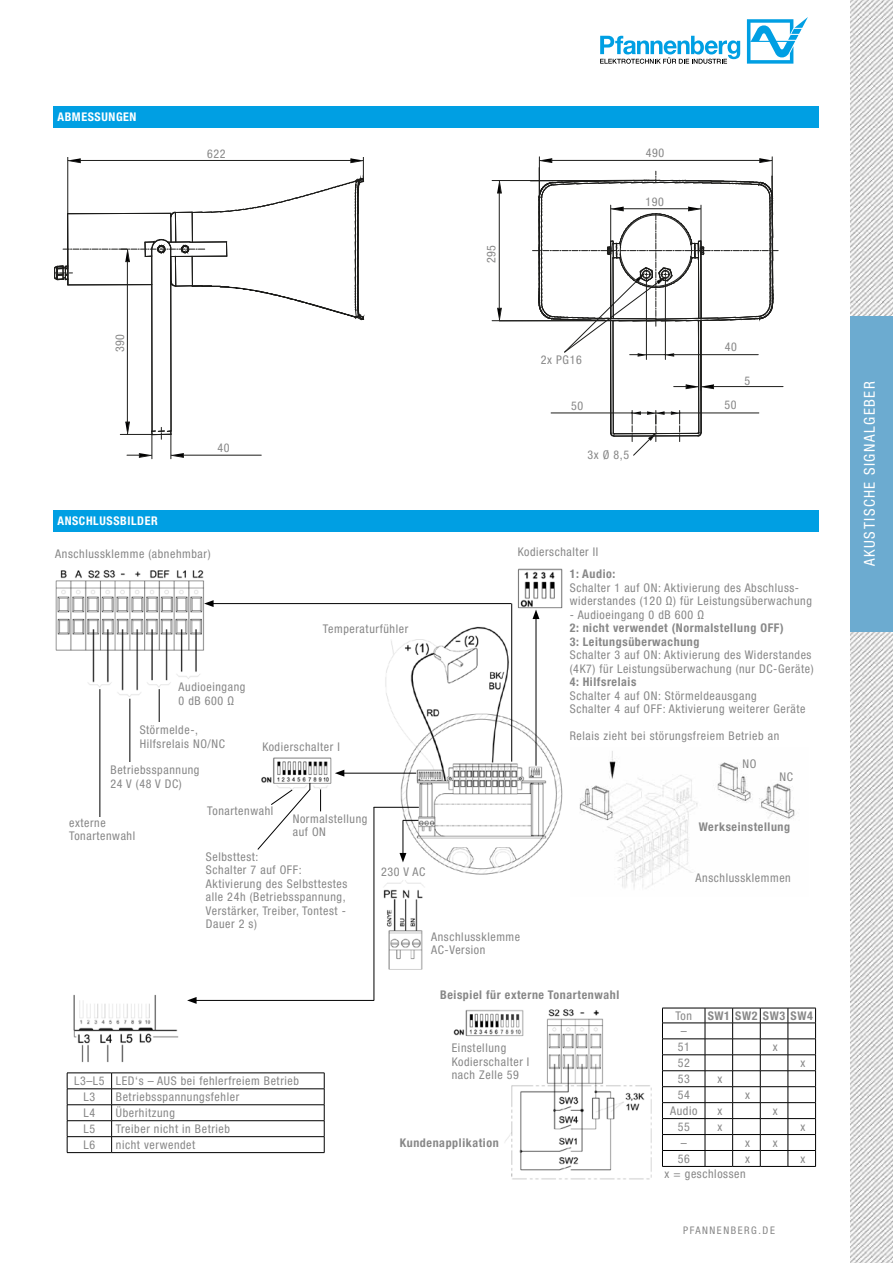
<style>
.page{position:relative;width:893px;height:1263px;background:#fff}
.page>*{position:absolute;margin:0;border:0;box-sizing:border-box;transform-origin:0 0}
.t1{font:condensed 15px "Helvetica Neue LTW1 G";letter-spacing:.1em;color:#fff}
.t2{font:condensed 12px/13.5px "Helvetica Neue LTW1 G";letter-spacing:.05em;color:#878787}
.t3{font:700 condensed 12px/13.5px "Helvetica Neue LTW1 G";letter-spacing:.05em;color:#878787}
.t4{font:700 condensed 12px "Helvetica Neue LTW1 G";letter-spacing:.05em;color:#fff}
.t5{font:condensed 10.5px "Helvetica Neue LTW1 G";letter-spacing:.15em;color:#878787}
</style>
<div class="page">
<img style="left:850px;top:0;width:43px;height:1263px">
<svg style="left:747px;top:17px;width:61px;height:47px"></svg>
<svg style="left:600px;top:36px;width:140px;height:28px"></svg>
<hr style="left:0;top:0;width:1px;height:43px;background:#009fe3">
<div style="left:850px;top:316px;width:43px;height:315px;background:#6cabd0"></div>
<hr style="left:713px;top:386px;width:70px;height:1px;background:#1d1d1b">
<svg style="left:492px;top:157px;width:286px;height:299px"></svg>
<svg style="left:54px;top:157px;width:311px;height:302px"></svg>
<div style="left:53px;top:106px;width:766px;height:22px;background:#009fe3"></div>
<img style="left:366px;top:621px;width:197px;height:351px">
<img style="left:504px;top:1009px;width:148px;height:171px">
<img style="left:55px;top:570px;width:181px;height:127px">
<div style="left:179px;top:683px;width:100px;height:29px;background:#fff"></div>
<hr style="left:129px;top:699px;width:1px;height:70px;background:#000">
<div style="left:293px;top:814px;width:76px;height:37px;background:#fff"></div>
<div style="left:281px;top:619px;width:127px;height:19px;background:#fff"></div>
<img style="left:261px;top:757px;width:71px;height:34px">
<svg style="left:320px;top:789px;width:1px;height:22px"></svg>
<img style="left:517px;top:568px;width:46px;height:41px">
<img style="left:579px;top:751px;width:216px;height:137px">
<hr style="left:511px;top:603px;width:1px;height:159px;background:#000">
<hr style="left:536px;top:617px;width:1px;height:149px;background:#000">
<svg style="left:533px;top:610px;width:6px;height:9px"></svg>
<hr style="left:211px;top:603px;width:300px;height:1px;background:#000">
<svg style="left:204px;top:600px;width:10px;height:7px"></svg>
<hr style="left:342px;top:773px;width:74px;height:1px;background:#000">
<svg style="left:335px;top:770px;width:9px;height:7px"></svg>
<hr style="left:403px;top:820px;width:1px;height:35px;background:#000">
<svg style="left:399px;top:853px;width:7px;height:9px"></svg>
<svg style="left:403px;top:820px;width:15px;height:1px"></svg>
<hr style="left:374px;top:807px;width:45px;height:1px;background:#000">
<hr style="left:374px;top:807px;width:1px;height:193px;background:#000">
<hr style="left:194px;top:1000px;width:180px;height:1px;background:#000">
<svg style="left:187px;top:997px;width:10px;height:7px"></svg>
<hr style="left:67px;top:1072px;width:45px;height:1px;background:#000">
<hr style="left:112px;top:1072px;width:212px;height:1px;background:#000">
<hr style="left:67px;top:1088px;width:45px;height:1px;background:#000">
<hr style="left:112px;top:1088px;width:212px;height:1px;background:#000">
<hr style="left:67px;top:1104px;width:45px;height:1px;background:#000">
<hr style="left:112px;top:1104px;width:212px;height:1px;background:#000">
<hr style="left:67px;top:1120px;width:45px;height:1px;background:#000">
<hr style="left:112px;top:1120px;width:212px;height:1px;background:#000">
<hr style="left:67px;top:1136px;width:45px;height:1px;background:#000">
<svg style="left:67px;top:1073px;width:1px;height:79px"></svg>
<hr style="left:112px;top:1136px;width:212px;height:1px;background:#000">
<svg style="left:111px;top:1073px;width:1px;height:79px"></svg>
<svg style="left:324px;top:1073px;width:1px;height:79px"></svg>
<hr style="left:67px;top:1152px;width:45px;height:1px;background:#000">
<hr style="left:112px;top:1152px;width:212px;height:1px;background:#000">
<img style="left:73px;top:994px;width:106px;height:69px">
<hr style="left:662px;top:1008px;width:43px;height:1px;background:#000">
<hr style="left:662px;top:1023px;width:43px;height:1px;background:#000">
<hr style="left:662px;top:1038px;width:43px;height:1px;background:#000">
<hr style="left:662px;top:1054px;width:43px;height:1px;background:#000">
<hr style="left:662px;top:1070px;width:43px;height:1px;background:#000">
<hr style="left:662px;top:1086px;width:43px;height:1px;background:#000">
<hr style="left:662px;top:1102px;width:43px;height:1px;background:#000">
<hr style="left:662px;top:1118px;width:43px;height:1px;background:#000">
<hr style="left:662px;top:1134px;width:43px;height:1px;background:#000">
<hr style="left:662px;top:1150px;width:43px;height:1px;background:#000">
<svg style="left:662px;top:1008px;width:1px;height:158px"></svg>
<hr style="left:662px;top:1166px;width:43px;height:1px;background:#000">
<svg style="left:705px;top:1008px;width:111px;height:159px"></svg>
<img style="left:453px;top:1009px;width:74px;height:30px">
<hr style="left:99px;top:689px;width:1px;height:129px;background:#000">
<hr style="left:159px;top:689px;width:1px;height:42px;background:#000">
<div style="left:140px;top:722px;width:110px;height:29px;background:#fff"></div>
<div style="left:111px;top:762px;width:135px;height:29px;background:#fff"></div>
<div style="left:69px;top:817px;width:119px;height:24px;background:#fff"></div>
<svg style="left:257px;top:783px;width:54px;height:67px"></svg>
<div style="left:53px;top:510px;width:766px;height:21px;background:#009fe3"></div>
<p class="t4" style="left:57px;top:110px;width:81px">ABMESSUNGEN</p>
<p class="t2" style="left:207px;top:147px;width:20px">622</p>
<p class="t2" style="left:646px;top:146px;width:20px">490</p>
<p class="t2" style="left:484px;top:263px;width:20px;rotate:-90deg">295</p>
<p class="t2" style="left:646px;top:196px;width:20px">190</p>
<p class="t2" style="left:113px;top:352px;width:20px;rotate:-90deg">390</p>
<p class="t4" style="left:57px;top:514px;width:102px">ANSCHLUSSBILDER</p>
<p class="t2" style="left:217px;top:441px;width:14px">40</p>
<p class="t2" style="left:55px;top:547px;width:157px">Anschlussklemme (abnehmbar)</p>
<p class="t2" style="left:541px;top:354px;width:42px">2x PG16</p>
<p class="t2" style="left:725px;top:341px;width:14px">40</p>
<p class="t2" style="left:571px;top:399px;width:14px">50</p>
<p class="t2" style="left:724px;top:398px;width:14px">50</p>
<p class="t2" style="left:745px;top:374px;width:7px">5</p>
<p class="t2" style="left:587px;top:448px;width:43px">3x Ø 8,5</p>
<p class="t2" style="left:518px;top:545px;width:82px">Kodierschalter II</p>
<p class="t2" style="left:179px;top:680px;width:68px">Audioeingang<br>0 dB 600 Ω</p>
<p class="t2" style="left:323px;top:622px;width:87px">Temperaturfühler</p>
<p class="t2" style="left:140px;top:723px;width:87px">Störmelde-,<br>Hilfsrelais NO/NC</p>
<p class="t2" style="left:111px;top:763px;width:90px">Betriebsspannung<br>24 V (48 V DC)</p>
<p class="t2" style="left:69px;top:816px;width:68px">externe<br>Tonartenwahl</p>
<p class="t2" style="left:262px;top:740px;width:79px">Kodierschalter I</p>
<p class="t2" style="left:207px;top:804px;width:68px">Tonartenwahl</p>
<p class="t2" style="left:293px;top:812px;width:76px">Normalstellung auf ON</p>
<p class="t2" style="left:206px;top:850px;width:143px">Selbsttest:<br>Schalter 7 auf OFF:<br>Aktivierung des Selbsttestes alle 24h (Betriebsspannung,<br>Verstärker, Treiber, Tontest -<br>Dauer 2 s)</p>
<p class="t2" style="left:381px;top:865px;width:46px">230 V AC</p>
<p class="t2" style="left:431px;top:930px;width:91px">Anschlussklemme<br>AC-Version</p>
<p class="t3" style="left:570px;top:567px;width:47px">1: Audio:</p>
<p class="t2" style="left:570px;top:581px;width:244px">Schalter 1 auf ON: Aktivierung des Abschluss&shy;widerstandes (120 Ω) für Leistungsüberwachung</p>
<p class="t2" style="left:570px;top:608px;width:136px">- Audioeingang 0 dB 600 Ω</p>
<p class="t3" style="left:570px;top:621px;width:215px">2: nicht verwendet (Normalstellung OFF)<br>3: Leitungsüberwachung</p>
<p class="t2" style="left:570px;top:648px;width:245px">Schalter 3 auf ON: Aktivierung des Widerstandes (4K7) für Leistungsüberwachung (nur DC-Geräte)</p>
<p class="t3" style="left:570px;top:675px;width:68px">4: Hilfsrelais</p>
<p class="t2" style="left:570px;top:689px;width:237px">Schalter 4 auf ON: Störmeldeausgang<br>Schalter 4 auf OFF: Aktivierung weiterer Geräte</p>
<p class="t2" style="left:570px;top:729px;width:211px">Relais zieht bei störungsfreiem Betrieb an</p>
<p class="t2" style="left:742px;top:757px;width:15px">NO</p>
<p class="t2" style="left:780px;top:770px;width:15px">NC</p>
<p class="t3" style="left:699px;top:820px;width:93px">Werkseinstellung</p>
<p class="t2" style="left:696px;top:870px;width:97px">Anschlussklemmen</p>
<p class="t2" style="left:84px;top:1073px;width:217px;line-height:15.9px;text-indent:-9px">L3–L5 LED‘s – AUS bei fehlerfreiem Betrieb<br>L3</p>
<p class="t2" style="left:116px;top:1090px;width:125px">Betriebsspannungsfehler</p>
<p class="t2" style="left:84px;top:1106px;width:13px">L4</p>
<p class="t2" style="left:116px;top:1106px;width:61px">Überhitzung</p>
<p class="t2" style="left:84px;top:1122px;width:13px">L5</p>
<p class="t2" style="left:116px;top:1122px;width:116px">Treiber nicht in Betrieb</p>
<p class="t2" style="left:84px;top:1138px;width:13px">L6</p>
<p class="t2" style="left:116px;top:1138px;width:81px">nicht verwendet</p>
<p class="t3" style="left:440px;top:988px;width:181px">Beispiel für externe Tonartenwahl</p>
<p class="t2" style="left:452px;top:1041px;width:79px">Einstellung<br>Kodierschalter I nach Zelle 59</p>
<p class="t3" style="left:400px;top:1136px;width:100px">Kundenapplikation</p>
<p class="t2" style="left:675px;top:1009px;width:18px">Ton</p>
<p class="t3" style="left:708px;top:1009px;width:107px">SW1 SW2 SW3 SW4</p>
<p class="t2" style="left:678px;top:1023px;width:14px;line-height:15.9px">–<br>51</p>
<p class="t2" style="left:773px;top:1040px;width:6px">x</p>
<p class="t2" style="left:678px;top:1056px;width:14px">52</p>
<p class="t2" style="left:800px;top:1056px;width:6px">x</p>
<p class="t2" style="left:678px;top:1072px;width:14px">53</p>
<p class="t2" style="left:717px;top:1072px;width:6px">x</p>
<p class="t2" style="left:678px;top:1088px;width:14px">54</p>
<p class="t2" style="left:745px;top:1088px;width:6px">x</p>
<p class="t2" style="left:670px;top:1104px;width:29px">Audio</p>
<p class="t2" style="left:717px;top:1104px;width:6px">x</p>
<p class="t2" style="left:773px;top:1104px;width:6px">x</p>
<p class="t2" style="left:678px;top:1120px;width:14px">55</p>
<p class="t2" style="left:717px;top:1120px;width:6px">x</p>
<p class="t2" style="left:800px;top:1120px;width:6px">x</p>
<p class="t2" style="left:681px;top:1136px;width:7px">–</p>
<p class="t2" style="left:745px;top:1136px;width:6px">x</p>
<p class="t2" style="left:773px;top:1136px;width:6px">x</p>
<p class="t2" style="left:678px;top:1152px;width:14px">56</p>
<p class="t2" style="left:745px;top:1152px;width:6px">x</p>
<p class="t2" style="left:800px;top:1152px;width:6px">x</p>
<p class="t2" style="left:665px;top:1167px;width:83px">x = geschlossen</p>
<p class="t5" style="left:683px;top:1224px;width:93px">PFANNENBERG.DE</p>
<p class="t1" style="left:861px;top:566px;width:186px;rotate:-90deg">AKUSTISCHE SIGNALGEBER</p>
</div>
